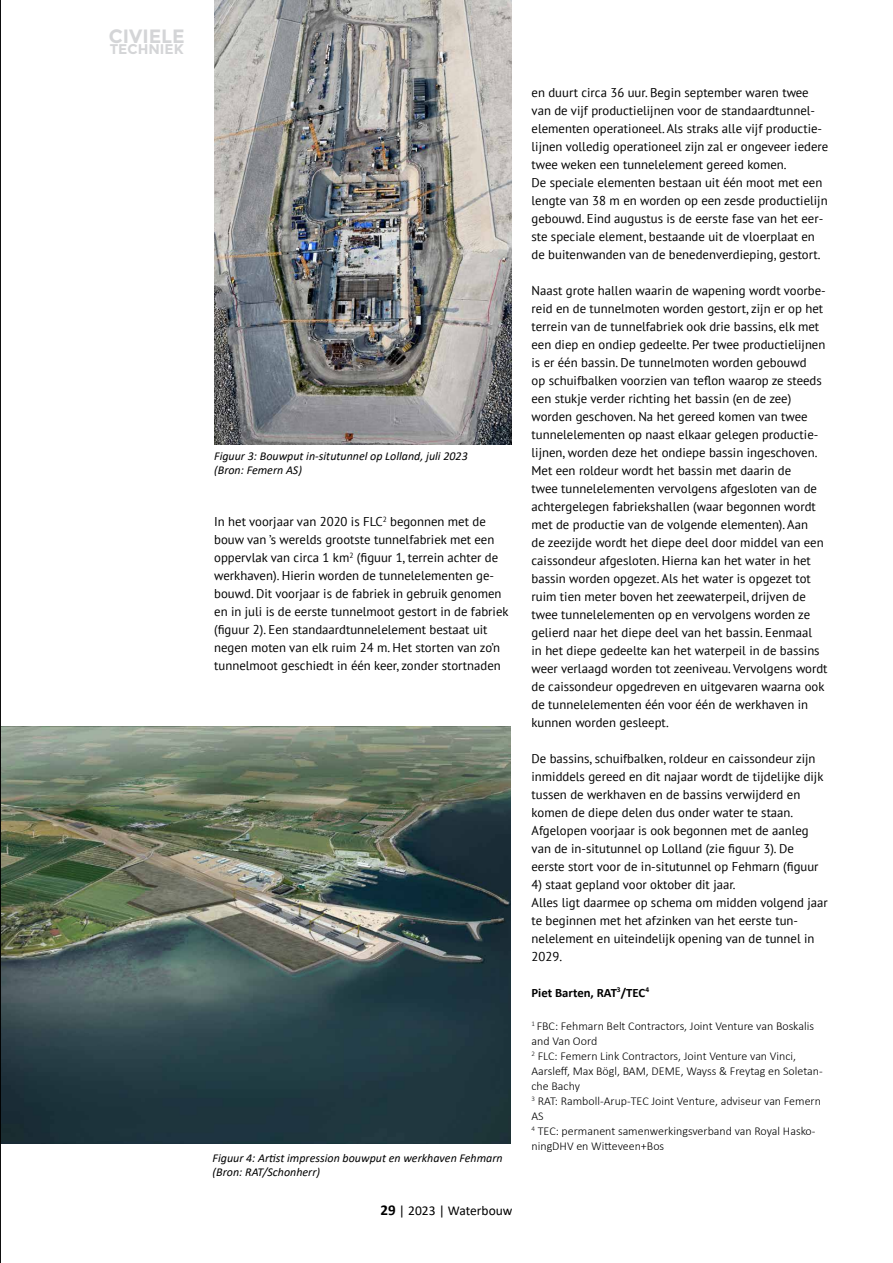
<style>
.page{position:relative;width:893px;height:1263px;background:#fff}
.page>*{position:absolute;margin:0;border:0;box-sizing:border-box;transform-origin:0 0}
.t1{font:700 19.2px "Montserrat";color:#d4d5d7}
.t2{font:700 14.1px "Montserrat";color:#d4d5d7}
.t3{font:13.5px "Calibri";color:#000}
.t4{font:12.75px/18px "PT Sans";color:#000}
.t5{font:700 12.75px "Calibri";color:#000}
.t6{font:300 12px/15px "Calibri";color:#000}
.t7{font:italic 12px/14.4px "Calibri";color:#000}
.s1{font-weight:700;font-size:15px}
</style>
<div class="page">
<img style="left:214px;top:0;width:298px;height:444px">
<img style="left:1px;top:726px;width:509px;height:418px">
<hr style="left:0;top:0;width:1px;height:1263px;background:#000">
<h1 class="t1" style="left:109px;top:25px;width:78px">CIVIELE</h1>
<p class="t2" style="left:110px;top:41px;width:76px">TECHNIEK</p>
<p class="t7" style="left:214px;top:448px;width:255px">Figuur 3: Bouwput in-situtunnel op Lolland, juli 2023 (Bron: Femern AS)</p>
<p class="t4" style="left:214px;top:512px;width:296px">In het voorjaar van 2020 is FLC<sup>2</sup> begonnen met de bouw van ’s werelds grootste tunnelfabriek met een oppervlak van circa 1 km<sup>2</sup> (figuur 1, terrein achter de werkhaven). Hierin worden de tunnelelementen ge&shy;bouwd. Dit voorjaar is de fabriek in gebruik genomen en in juli is de eerste tunnelmoot gestort in de fabriek (figuur 2). Een standaardtunnelelement bestaat uit negen moten van elk ruim 24 m. Het storten van zo’n tunnelmoot geschiedt in één keer, zonder stortnaden</p>
<p class="t7" style="left:213px;top:1150px;width:292px">Figuur 4: Artist impression bouwput en werkhaven Fehmarn (Bron: RAT/Schonherr)</p>
<p class="t3" style="left:380px;top:1201px;width:134px"><span class="s1">29</span> | 2023 | Waterbouw</p>
<p class="t4" style="left:531px;top:83px;width:298px">en duurt circa 36 uur. Begin september waren twee van de vijf productielijnen voor de standaardtunnel&shy;elementen operationeel. Als straks alle vijf productie&shy;lijnen volledig operationeel zijn zal er ongeveer iedere twee weken een tunnelelement gereed komen.<br>De speciale elementen bestaan uit één moot met een lengte van 38 m en worden op een zesde productielijn gebouwd. Eind augustus is de eerste fase van het eer&shy;ste speciale element, bestaande uit de vloerplaat en de buitenwanden van de benedenverdieping, gestort.</p>
<p class="t4" style="left:531px;top:281px;width:298px">Naast grote hallen waarin de wapening wordt voorbe&shy;reid en de tunnelmoten worden gestort, zijn er op het terrein van de tunnelfabriek ook drie bassins, elk met een diep en ondiep gedeelte. Per twee productielijnen is er één bassin. De tunnelmoten worden gebouwd<br>op schuifbalken voorzien van teflon waarop ze steeds een stukje verder richting het bassin (en de zee) worden geschoven. Na het gereed komen van twee tunnelelementen op naast elkaar gelegen productie&shy;lijnen, worden deze het ondiepe bassin ingeschoven.<br>Met een roldeur wordt het bassin met daarin de<br>twee tunnelelementen vervolgens afgesloten van de achtergelegen fabriekshallen (waar begonnen wordt met de productie van de volgende elementen). Aan<br>de zeezijde wordt het diepe deel door middel van een caissondeur afgesloten. Hierna kan het water in het bassin worden opgezet. Als het water is opgezet tot ruim tien meter boven het zeewaterpeil, drijven de twee tunnelelementen op en vervolgens worden ze gelierd naar het diepe deel van het bassin. Eenmaal<br>in het diepe gedeelte kan het waterpeil in de bassins weer verlaagd worden tot zeeniveau. Vervolgens wordt de caissondeur opgedreven en uitgevaren waarna ook de tunnelelementen één voor één de werkhaven in kunnen worden gesleept.</p>
<p class="t4" style="left:531px;top:749px;width:293px">De bassins, schuifbalken, roldeur en caissondeur zijn inmiddels gereed en dit najaar wordt de tijdelijke dijk tussen de werkhaven en de bassins verwijderd en komen de diepe delen dus onder water te staan.<br>Afgelopen voorjaar is ook begonnen met de aanleg van de in-situtunnel op Lolland (zie figuur 3). De eerste stort voor de in-situtunnel op Fehmarn (figuur</p>
<p class="t4" style="left:531px;top:875px;width:298px">4) staat gepland voor oktober dit jaar.<br>Alles ligt daarmee op schema om midden volgend jaar te beginnen met het afzinken van het eerste tun&shy;nelelement en uiteindelijk opening van de tunnel in 2029.</p>
<p class="t5" style="left:531px;top:984px;width:119px">Piet Barten, RAT<sup>3</sup>/TEC<sup>4</sup></p>
<p class="t6" style="left:531px;top:1018px;width:293px"><sup>1</sup> FBC: Fehmarn Belt Contractors, Joint Venture van Boskalis and Van Oord<br><sup>2</sup> FLC: Femern Link Contractors, Joint Venture van Vinci, Aarsleff, Max Bögl, BAM, DEME, Wayss &amp; Freytag en Soletan&shy;che Bachy<br><sup>3</sup> RAT: Ramboll-Arup-TEC Joint Venture, adviseur van Femern AS<br><sup>4</sup> TEC: permanent samenwerkingsverband van Royal Hasko&shy;ningDHV en Witteveen+Bos</p>
</div>
